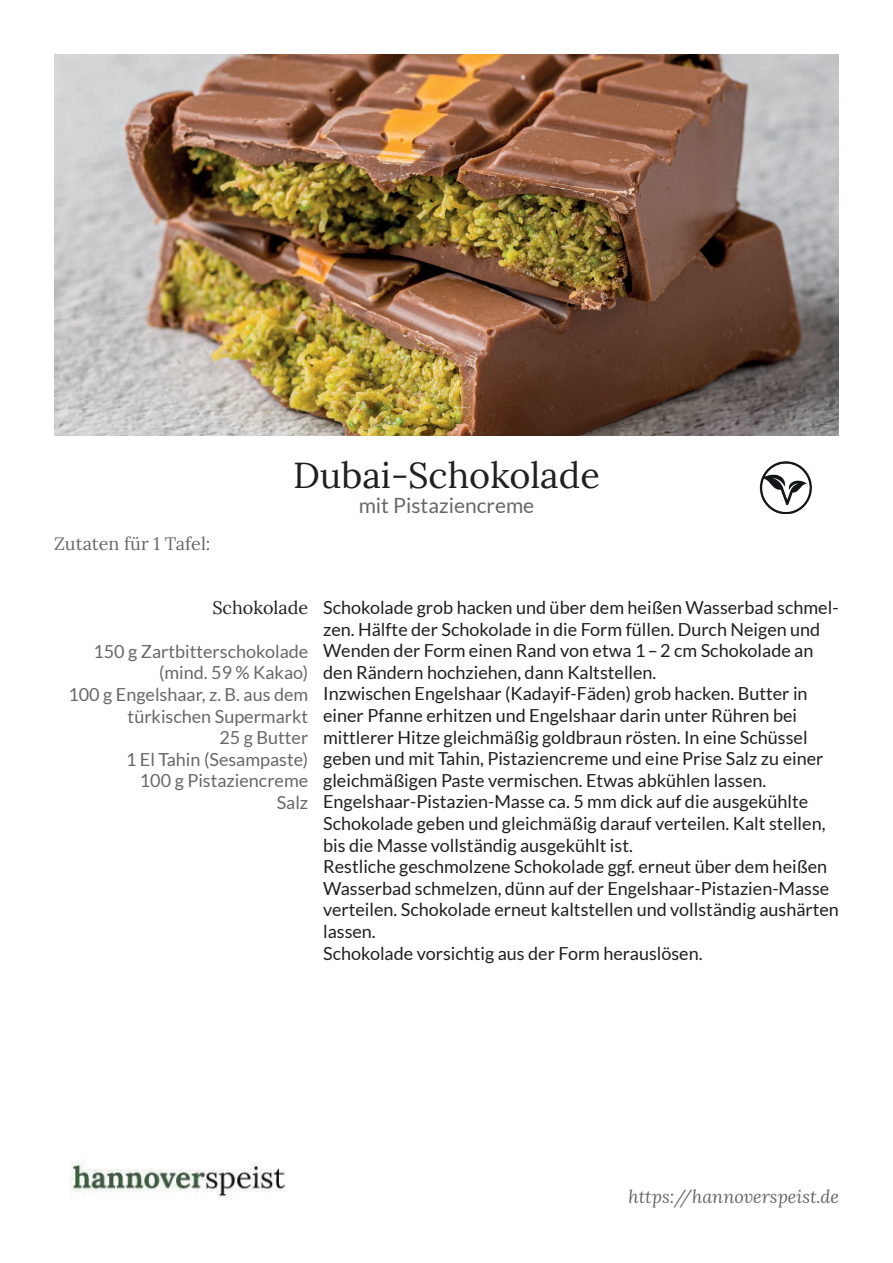
<style>
.page{position:relative;width:893px;height:1263px;background:#fff}
.page>*{position:absolute;margin:0;border:0;box-sizing:border-box;transform-origin:0 0}
.t1{font:36px "Lora";color:#231f20}
.t2{font:21px "Lato";color:#666969}
.t3{font:18px/21.6px "Lato";color:#231f20}
.t4{font:18px/21.6px "Lato";color:#666969;text-align:right}
.t5{font:italic 18px "Lora";color:#666969}
.t6{font:18px "Lora";color:#666969}
.t7{font:18px "Lora";color:#231f20}
</style>
<div class="page">
<img style="left:54px;top:54px;width:785px;height:382px">
<img style="left:70px;top:1161px;width:217px;height:39px">
<img style="left:760px;top:461px;width:52px;height:53px">
<p class="t6" style="left:54px;top:530px;width:158px">Zutaten für 1 Tafel:</p>
<h1 class="t1" style="left:293px;top:448px;width:308px">Dubai-Schokolade</h1>
<p class="t2" style="left:359px;top:494px;width:177px">mit Pistaziencreme</p>
<p class="t7" style="left:212px;top:594px;width:97px">Schokolade</p>
<p class="t4" style="left:68px;top:640px;width:241px">150 g Zartbitterschokolade (mind. 59 % Kakao)<br>100 g Engelshaar, z. B. aus dem türkischen Supermarkt<br>25 g Butter<br>1 El Tahin (Sesampaste)<br>100 g Pistaziencreme<br>Salz</p>
<p class="t3" style="left:323px;top:597px;width:517px">Schokolade grob hacken und über dem heißen Wasserbad schmel&shy;zen. Hälfte der Schokolade in die Form füllen. Durch Neigen und Wenden der Form einen Rand von etwa 1–2 cm Schokolade an den Rändern hochziehen, dann Kaltstellen.<br>Inzwischen Engelshaar (Kadayif-Fäden) grob hacken. Butter in einer Pfanne erhitzen und Engelshaar darin unter Rühren bei mittlerer Hitze gleichmäßig goldbraun rösten. In eine Schüssel geben und mit Tahin, Pistaziencreme und eine Prise Salz zu einer gleichmäßigen Paste vermischen. Etwas abkühlen lassen.<br>Engelshaar-Pistazien-Masse ca. 5 mm dick auf die ausgekühlte Schokolade geben und gleichmäßig darauf verteilen. Kalt stellen, bis die Masse vollständig ausgekühlt ist.<br>Restliche geschmolzene Schokolade ggf. erneut über dem heißen Wasserbad schmelzen, dünn auf der Engelshaar-Pistazien-Masse verteilen. Schokolade erneut kaltstellen und vollständig aushärten lassen.<br>Schokolade vorsichtig aus der Form herauslösen.</p>
<p class="t5" style="left:628px;top:1184px;width:212px">https://hannoverspeist.de</p>
</div>
